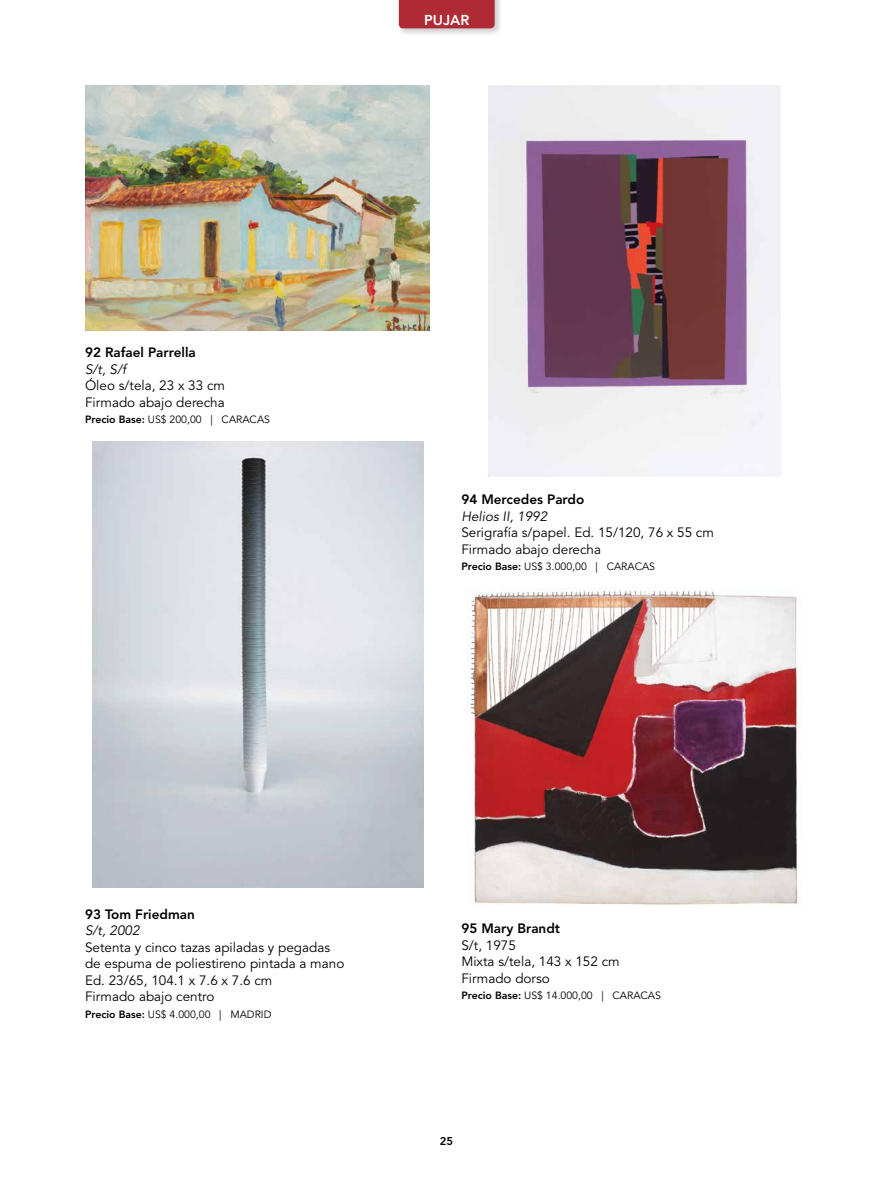
<style>
.page{position:relative;width:893px;height:1191px;background:#fff}
.page>*{position:absolute;margin:0;border:0;box-sizing:border-box;transform-origin:0 0}
.t1{font:800 14.25px "Avenir LT Std";color:#fff}
.t2{font:13.5px/16.5px "Avenir LT Std";color:#000}
.t3{font:800 13.5px "Avenir LT Std";color:#000}
.t4{font:italic 13.5px "Avenir LT Std";color:#000}
.t5{font:800 11.25px "Avenir LT Std";color:#000}
.t6{font:10.5px "Avenir LT Std";color:#000}
.s1{font-weight:800}
</style>
<div class="page">
<div style="left:397px;top:0;width:106px;height:36px;background:#000;opacity:.2"></div>
<div style="left:399px;top:0;width:96px;height:28px;background:#af2a34"></div>
<img style="left:93px;top:441px;width:331px;height:446px">
<img style="left:489px;top:85px;width:291px;height:391px">
<img style="left:467px;top:588px;width:335px;height:317px">
<img style="left:85px;top:85px;width:345px;height:245px">
<p class="t3" style="left:85px;top:345px;width:112px">92 Rafael Parrella</p>
<p class="t4" style="left:85px;top:361px;width:42px">S/t, S/f</p>
<p class="t2" style="left:85px;top:378px;width:142px">Óleo s/tela, 23 x 33 cm<br>Firmado abajo derecha</p>
<p class="t6" style="left:85px;top:414px;width:187px"><span class="s1">Precio Base:</span> US$ 200,00 | CARACAS</p>
<p class="t1" style="left:424px;top:11px;width:47px">PUJAR</p>
<p class="t3" style="left:461px;top:491px;width:124px">94 Mercedes Pardo</p>
<p class="t4" style="left:461px;top:508px;width:87px">Helios II, 1992</p>
<p class="t2" style="left:461px;top:525px;width:254px">Serigrafía s/papel. Ed. 15/120, 76 x 55 cm<br>Firmado abajo derecha</p>
<p class="t6" style="left:461px;top:560px;width:195px"><span class="s1">Precio Base:</span> US$ 3.000,00 | CARACAS</p>
<p class="t3" style="left:85px;top:906px;width:111px">93 Tom Friedman</p>
<p class="t4" style="left:85px;top:922px;width:56px">S/t, 2002</p>
<p class="t2" style="left:85px;top:939px;width:261px">Setenta y cinco tazas apiladas y pegadas de espuma de poliestireno pintada a mano<br>Ed. 23/65, 104.1 x 7.6 x 7.6 cm<br>Firmado abajo centro</p>
<p class="t6" style="left:85px;top:1008px;width:188px"><span class="s1">Precio Base:</span> US$ 4.000,00 | MADRID</p>
<p class="t3" style="left:461px;top:920px;width:100px">95 Mary Brandt</p>
<p class="t2" style="left:461px;top:937px;width:160px">S/t, 1975<br>Mixta s/tela, 143 x 152 cm<br>Firmado dorso</p>
<p class="t6" style="left:461px;top:989px;width:201px"><span class="s1">Precio Base:</span> US$ 14.000,00 | CARACAS</p>
<p class="t5" style="left:440px;top:1134px;width:15px">25</p>
</div>
